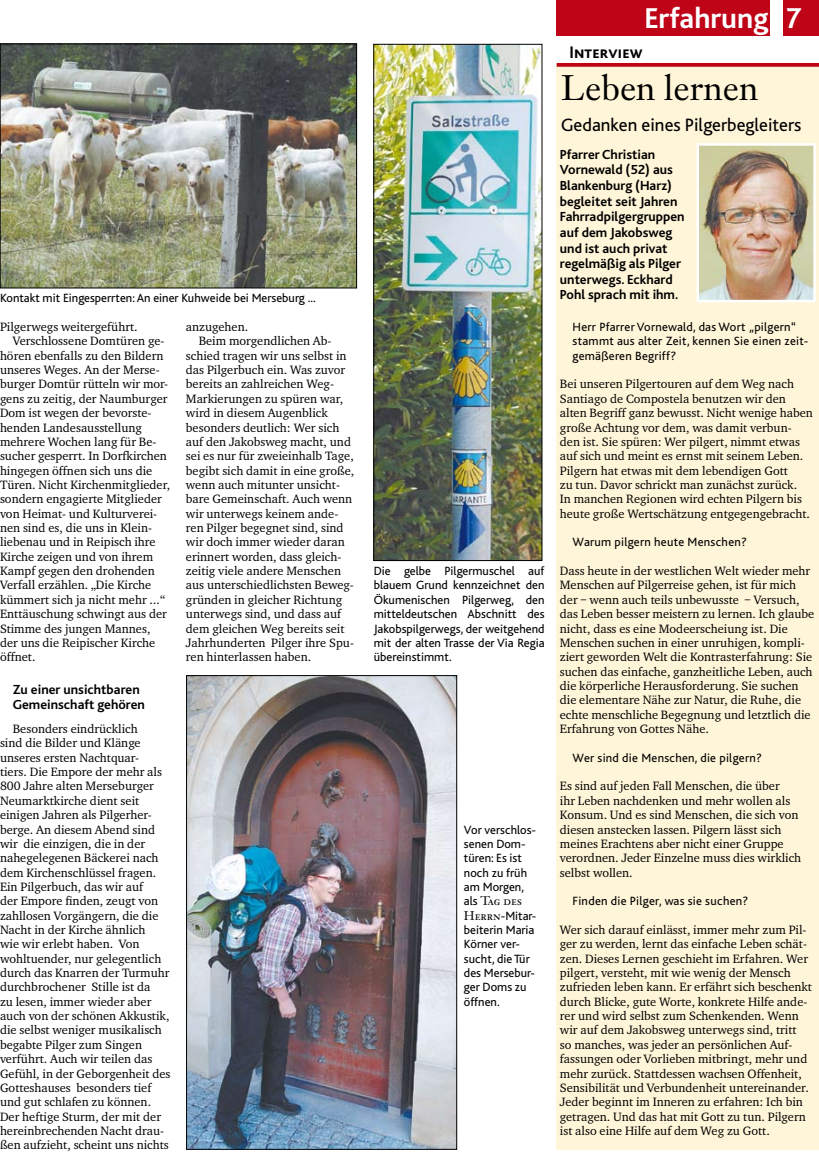
<style>
.page{position:relative;width:819px;height:1152px;background:#fff}
.page>*{position:absolute;margin:0;border:0;box-sizing:border-box;transform-origin:0 0}
.t1{font:35px "Janson Text LT";color:#000}
.t2{font:700 30px "Bliss";color:#fff}
.t3{font:18.75px "Bliss";color:#000}
.t4{font:700 17.5px "Bliss Caps";letter-spacing:.01em;color:#000}
.t5{font:700 13.75px/15.6px "Bliss";color:#000}
.t6{font:12.5px/14.4px "Charter EF";color:#000}
.t7{font:12.5px/14.4px "Bliss";color:#000}
.t8{font:12.5px/14.4px "Bliss";letter-spacing:.02em;color:#000}
.t9{font:12.5px "Janson Text Roman SC";color:#000}
.s1{font-family:"Bliss"}
.s2{font-family:"Janson Text Roman SC"}
</style>
<div class="page">
<div style="left:783px;top:0;width:36px;height:35px;background:#c00418"></div>
<div style="left:556px;top:0;width:214px;height:35px;background:#c00418"></div>
<div style="left:557px;top:66px;width:262px;height:1084px;background:#fff5d8"></div>
<img style="left:375px;top:46px;width:165px;height:513px">
<div style="left:373px;top:44px;width:169px;height:517px;border:1px solid #000"></div>
<img style="left:188px;top:677px;width:267px;height:470px">
<div style="left:186px;top:675px;width:271px;height:474px;border:1px solid #000"></div>
<img style="left:2px;top:46px;width:353px;height:240px">
<div style="left:0;top:44px;width:357px;height:244px;border:1px solid #000"></div>
<svg style="left:556px;top:63px;width:263px;height:4px"></svg>
<img style="left:699px;top:146px;width:113px;height:153px">
<div style="left:696px;top:143px;width:119px;height:159px;border:2px solid #fff"></div>
<p class="t7" style="left:0;top:291px;width:317px">Kontakt mit Eingesperrten: An einer Kuhweide bei Merseburg ...</p>
<p class="t6" style="left:0;top:319px;width:139px">Pilgerwegs weitergeführt.</p>
<p class="t6" style="left:13px;top:334px;width:153px">Verschlossene Domtüren ge-</p>
<p class="t6" style="left:0;top:348px;width:165px">hören ebenfalls zu den Bildern</p>
<p class="t6" style="left:0;top:362px;width:161px">unseres Weges. An der Merse-</p>
<p class="t6" style="left:0;top:377px;width:170px">burger Domtür rütteln wir mor-</p>
<p class="t6" style="left:0;top:391px;width:169px">gens zu zeitig, der Naumburger</p>
<p class="t6" style="left:0;top:405px;width:153px">Dom ist wegen der bevorste-</p>
<p class="t6" style="left:0;top:420px;width:143px">henden Landesausstellung</p>
<p class="t6" style="left:0;top:434px;width:158px">mehrere Wochen lang für Be-</p>
<p class="t6" style="left:0;top:448px;width:168px">sucher gesperrt. In Dorfkirchen</p>
<p class="t6" style="left:0;top:463px;width:154px">hingegen öffnen sich uns die</p>
<p class="t6" style="left:0;top:477px;width:172px">Türen. Nicht Kirchenmitglieder,</p>
<p class="t6" style="left:0;top:492px;width:163px">sondern engagierte Mitglieder</p>
<p class="t6" style="left:0;top:506px;width:159px">von Heimat- und Kulturverei-</p>
<p class="t6" style="left:0;top:520px;width:153px">nen sind es, die uns in Klein-</p>
<p class="t6" style="left:0;top:535px;width:157px">liebenau und in Reipisch ihre</p>
<p class="t6" style="left:0;top:549px;width:155px">Kirche zeigen und von ihrem</p>
<p class="t6" style="left:0;top:563px;width:156px">Kampf gegen den drohenden</p>
<p class="t6" style="left:0;top:578px;width:153px">Verfall erzählen. „Die Kirche</p>
<p class="t6" style="left:0;top:592px;width:166px">kümmert sich ja nicht mehr …“</p>
<p class="t6" style="left:0;top:606px;width:168px">Enttäuschung schwingt aus der</p>
<p class="t6" style="left:0;top:621px;width:152px">Stimme des jungen Mannes,</p>
<p class="t6" style="left:0;top:635px;width:157px">der uns die Reipischer Kirche</p>
<p class="t6" style="left:0;top:649px;width:37px">öffnet.</p>
<p class="t5" style="left:13px;top:681px;width:134px">Zu einer unsichtbaren<br>Gemeinschaft gehören</p>
<p class="t6" style="left:0;top:721px;width:172px;text-indent:13px">Besonders eindrücklich<br>sind die Bilder und Klänge unseres ersten Nachtquar-<br>tiers. Die Empore der mehr als<br>800 Jahre alten Merseburger<br>Neumarktkirche dient seit einigen Jahren als Pilgerher&shy;berge. An diesem Abend sind wir die einzigen, die in der nahegelegenen Bäckerei nach dem Kirchenschlüssel fragen.<br>Ein Pilgerbuch, das wir auf<br>der Empore finden, zeugt von zahllosen Vorgängern, die die<br>Nacht in der Kirche ähnlich<br>wie wir erlebt haben. Von wohltuender, nur gelegentlich durch das Knarren der Turmuhr durchbrochener Stille ist da<br>zu lesen, immer wieder aber auch von der schönen Akkustik, die selbst weniger musikalisch begabte Pilger zum Singen verführt. Auch wir teilen das<br>Gefühl, in der Geborgenheit des<br>Gotteshauses besonders tief und gut schlafen zu können.<br>Der heftige Sturm, der mit der hereinbrechenden Nacht drau&shy;ßen aufzieht, scheint uns nichts</p>
<p class="t6" style="left:186px;top:319px;width:64px">anzugehen.</p>
<p class="t6" style="left:199px;top:334px;width:134px">Beim morgendlichen Ab-</p>
<p class="t6" style="left:186px;top:348px;width:162px">schied tragen wir uns selbst in</p>
<p class="t6" style="left:186px;top:362px;width:161px">das Pilgerbuch ein. Was zuvor</p>
<p class="t6" style="left:186px;top:377px;width:149px">bereits an zahlreichen Weg-</p>
<p class="t6" style="left:186px;top:391px;width:159px">Markierungen zu spüren war,</p>
<p class="t6" style="left:186px;top:405px;width:143px">wird in diesem Augenblick</p>
<p class="t6" style="left:186px;top:420px;width:155px">besonders deutlich: Wer sich</p>
<p class="t6" style="left:186px;top:434px;width:167px">auf den Jakobsweg macht, und</p>
<p class="t6" style="left:186px;top:448px;width:169px">sei es nur für zweieinhalb Tage,</p>
<p class="t6" style="left:186px;top:463px;width:170px">begibt sich damit in eine große,</p>
<p class="t6" style="left:186px;top:477px;width:156px">wenn auch mitunter unsicht-</p>
<p class="t6" style="left:186px;top:492px;width:168px">bare Gemeinschaft. Auch wenn</p>
<p class="t6" style="left:186px;top:506px;width:154px">wir unterwegs keinem ande-</p>
<p class="t6" style="left:186px;top:520px;width:159px">ren Pilger begegnet sind, sind</p>
<p class="t6" style="left:186px;top:535px;width:160px">wir doch immer wieder daran</p>
<p class="t6" style="left:186px;top:549px;width:157px">erinnert worden, dass gleich-</p>
<p class="t6" style="left:186px;top:563px;width:157px">zeitig viele andere Menschen</p>
<p class="t6" style="left:186px;top:578px;width:169px">aus unterschiedlichsten Beweg-</p>
<p class="t6" style="left:186px;top:592px;width:158px">gründen in gleicher Richtung</p>
<p class="t6" style="left:186px;top:606px;width:157px">unterwegs sind, und dass auf</p>
<p class="t6" style="left:186px;top:621px;width:160px">dem gleichen Weg bereits seit</p>
<p class="t6" style="left:186px;top:635px;width:169px">Jahrhunderten Pilger ihre Spu-</p>
<p class="t6" style="left:186px;top:649px;width:127px">ren hinterlassen haben.</p>
<p class="t7" style="left:374px;top:564px;width:172px;text-align:justify">Die gelbe Pilgermuschel auf blauem Grund kennzeichnet den Ökumenischen Pilgerweg, den mitteldeutschen Abschnitt des Jakobspilgerwegs, der weitgehend mit der alten Trasse der Via Regia übereinstimmt.</p>
<p class="t7" style="left:464px;top:822px;width:74px">Vor verschlos&shy;senen Dom&shy;türen: Es ist noch zu früh am Morgen,</p>
<p class="t9" style="left:464px;top:893px;width:60px"><span class="s1">als</span> Tag des</p>
<p class="t7" style="left:464px;top:908px;width:74px"><span class="s2">Herrn</span>-Mitar&shy;beiterin Maria<br>Körner ver&shy;sucht, die Tür des Mersebur&shy;ger Doms zu öffnen.</p>
<h2 class="t2" style="left:644px;top:3px;width:159px">Erfahrung 7</h2>
<h3 class="t4" style="left:569px;top:44px;width:75px">Interview</h3>
<h1 class="t1" style="left:561px;top:66px;width:199px">Leben lernen</h1>
<h3 class="t3" style="left:561px;top:115px;width:242px">Gedanken eines Pilgerbegleiters</h3>
<p class="t5" style="left:560px;top:147px;width:126px">Pfarrer Christian<br>Vornewald (52) aus<br>Blankenburg (Harz) begleitet seit Jahren<br>Fahrradpilgergruppen auf dem Jakobsweg und ist auch privat regelmäßig als Pilger unterwegs. Eckhard<br>Pohl sprach mit ihm.</p>
<p class="t8" style="left:572px;top:320px;width:237px">Herr Pfarrer Vornewald, das Wort „pilgern“ stammt aus alter Zeit, kennen Sie einen zeit&shy;gemäßeren Begriff?</p>
<p class="t6" style="left:560px;top:377px;width:254px">Bei unseren Pilgertouren auf dem Weg nach Santiago de Compostela benutzen wir den alten Begriff ganz bewusst. Nicht wenige haben große Achtung vor dem, was damit verbun&shy;den ist. Sie spüren: Wer pilgert, nimmt etwas auf sich und meint es ernst mit seinem Leben.<br>Pilgern hat etwas mit dem lebendigen Gott<br>zu tun. Davor schrickt man zunächst zurück.<br>In manchen Regionen wird echten Pilgern bis heute große Wertschätzung entgegengebracht.</p>
<p class="t8" style="left:572px;top:535px;width:176px">Warum pilgern heute Menschen?</p>
<p class="t6" style="left:560px;top:563px;width:256px">Dass heute in der westlichen Welt wieder mehr Menschen auf Pilgerreise gehen, ist für mich der – wenn auch teils unbewusste – Versuch, das Leben besser meistern zu lernen. Ich glaube nicht, dass es eine Modeerscheiung ist. Die Menschen suchen in einer unruhigen, kompli&shy;ziert geworden Welt die Kontrasterfahrung: Sie suchen das einfache, ganzheitliche Leben, auch die körperliche Herausforderung. Sie suchen die elementare Nähe zur Natur, die Ruhe, die echte menschliche Begegnung und letztlich die Erfahrung von Gottes Nähe.</p>
<p class="t8" style="left:572px;top:750px;width:191px">Wer sind die Menschen, die pilgern?</p>
<p class="t6" style="left:560px;top:779px;width:243px">Es sind auf jeden Fall Menschen, die über<br>ihr Leben nachdenken und mehr wollen als Konsum. Und es sind Menschen, die sich von diesen anstecken lassen. Pilgern lässt sich meines Erachtens aber nicht einer Gruppe verordnen. Jeder Einzelne muss dies wirklich selbst wollen.</p>
<p class="t8" style="left:572px;top:894px;width:177px">Finden die Pilger, was sie suchen?</p>
<p class="t6" style="left:560px;top:922px;width:254px">Wer sich darauf einlässt, immer mehr zum Pil&shy;ger zu werden, lernt das einfache Leben schät&shy;zen. Dieses Lernen geschieht im Erfahren. Wer pilgert, versteht, mit wie wenig der Mensch zufrieden leben kann. Er erfährt sich beschenkt durch Blicke, gute Worte, konkrete Hilfe ande&shy;rer und wird selbst zum Schenkenden. Wenn wir auf dem Jakobsweg unterwegs sind, tritt<br>so manches, was jeder an persönlichen Auf&shy;fassungen oder Vorlieben mitbringt, mehr und mehr zurück. Stattdessen wachsen Offenheit, Sensibilität und Verbundenheit untereinander.<br>Jeder beginnt im Inneren zu erfahren: Ich bin getragen. Und das hat mit Gott zu tun. Pilgern ist also eine Hilfe auf dem Weg zu Gott.</p>
</div>
